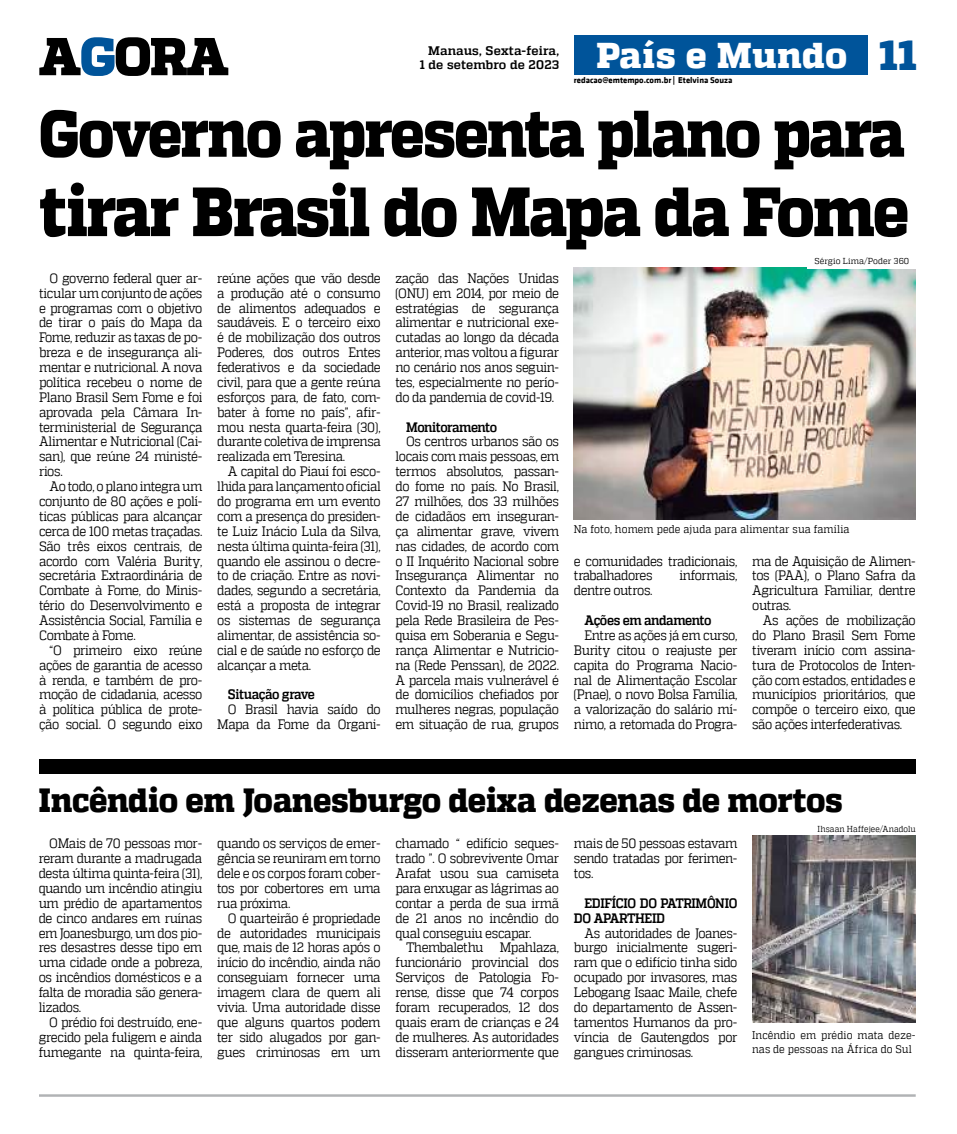
<style>
.page{position:relative;width:957px;height:1134px;background:#fff}
.page>*{position:absolute;margin:0;border:0;box-sizing:border-box;transform-origin:0 0}
.t1{font:800 69.38px "MW Quadon";letter-spacing:-.035em;color:#000;scale:.9 1}
.t2{font:800 65.75px "MW Quadon";letter-spacing:-.035em;color:#000;scale:.9 1}
.t3{font:800 41.88px "MW Quadon";color:#00549a}
.t4{font:800 35.75px "MW Quadon";letter-spacing:.01em;color:#fff}
.t5{font:800 33.5px "MW Quadon";letter-spacing:-.015em;color:#000;scale:.94 1}
.t6{font:13.62px/14.9px "MW Quadon";letter-spacing:-.035em;color:#000;text-align:justify;scale:.9 1}
.t7{font:700 13.62px/14.9px "MW Quadon";letter-spacing:-.035em;color:#000;scale:.9 1}
.t8{font:700 12.38px/14.9px "MW Quadon";letter-spacing:.01em;color:#000;text-align:right}
.t9{font:11.12px/13.4px "MW Quadon";letter-spacing:.01em;color:#000;scale:.9 1}
.t10{font:700 8.62px "MW Klavika Bd";color:#000}
.t11{font:8.62px "MW Quadon";letter-spacing:.01em;color:#000;scale:.9 1}
.t12{font:8.62px "MW Quadon";letter-spacing:.01em;color:#000;scale:.95 1}
</style>
<div class="page">
<hr style="left:39px;top:1094px;width:876px;height:3px;background:#b1b3b5">
<img style="left:574px;top:267px;width:342px;height:252px">
<div style="left:808px;top:253px;width:108px;height:15px;background:#fff"></div>
<div style="left:39px;top:759px;width:877px;height:15px;background:#000"></div>
<img style="left:752px;top:835px;width:163px;height:188px">
<svg style="left:39px;top:37px;width:189px;height:39px"></svg>
<div style="left:574px;top:35px;width:293px;height:40px;background:#00549a"></div>
<p class="t8" style="left:420px;top:43px;width:141px">Manaus, Sexta-feira,<br>1 de setembro de 2023</p>
<h3 class="t4" style="left:596px;top:35px;width:252px">País e Mundo</h3>
<p class="t10" style="left:574px;top:74px;width:160px">redacao@emtempo.com.br | Etelvina Souza</p>
<h3 class="t3" style="left:879px;top:30px;width:39px">11</h3>
<h2 class="t2" style="left:39px;top:95px;width:964px">Governo apresenta plano para</h2>
<h1 class="t1" style="left:39px;top:171px;width:968px">tirar Brasil do Mapa da Fome</h1>
<p class="t12" style="left:814px;top:256px;width:101px">Sérgio Lima/Poder 360</p>
<p class="t6" style="left:39px;top:270px;width:183px;text-indent:11px">O governo federal quer ar&shy;ticular um conjunto de ações e programas com o objetivo de tirar o país do Mapa da Fome, reduzir as taxas de po&shy;breza e de insegurança ali&shy;mentar e nutricional. A nova política recebeu o nome de Plano Brasil Sem Fome e foi aprovada pela Câmara In&shy;terministerial de Segurança Alimentar e Nutricional (Cai&shy;san), que reúne 24 ministé&shy;rios.</p>
<p class="t6" style="left:39px;top:479px;width:183px;text-indent:11px">Ao todo, o plano integra um conjunto de 80 ações e polí&shy;ticas públicas para alcançar cerca de 100 metas traçadas.<br>São três eixos centrais, de acordo com Valéria Burity, secretária Extraordinária de Combate à Fome, do Minis&shy;tério do Desenvolvimento e Assistência Social, Família e Combate à Fome.</p>
<p class="t6" style="left:39px;top:642px;width:183px;text-indent:11px">“O primeiro eixo reúne ações de garantia de acesso à renda, e também de pro&shy;moção de cidadania, acesso à política pública de prote&shy;ção social. O segundo eixo</p>
<p class="t6" style="left:217px;top:270px;width:183px">reúne ações que vão desde a produção até o consumo de alimentos adequados e saudáveis. E o terceiro eixo é de mobilização dos outros Poderes, dos outros Entes federativos e da sociedade civil, para que a gente reúna esforços para, de fato, com&shy;bater à fome no país”, afir&shy;mou nesta quarta-feira (30), durante coletiva de imprensa realizada em Teresina.</p>
<p class="t6" style="left:217px;top:464px;width:183px;text-indent:11px">A capital do Piauí foi esco&shy;lhida para lançamento oficial do programa em um evento com a presença do presiden&shy;te Luiz Inácio Lula da Silva, nesta última quinta-feira (31), quando ele assinou o decre&shy;to de criação. Entre as novi&shy;dades, segundo a secretária, está a proposta de integrar os sistemas de segurança alimentar, de assistência so&shy;cial e de saúde no esforço de alcançar a meta.</p>
<p class="t7" style="left:228px;top:687px;width:98px">Situação grave</p>
<p class="t6" style="left:217px;top:702px;width:183px;text-align:right">O Brasil havia saído do<br>Mapa da Fome da Organi-</p>
<p class="t6" style="left:395px;top:270px;width:183px">zação das Nações Unidas (ONU) em 2014, por meio de estratégias de segurança alimentar e nutricional exe&shy;cutadas ao longo da década anterior, mas voltou a figurar no cenário nos anos seguin&shy;tes, especialmente no perío&shy;do da pandemia de covid-19.</p>
<p class="t7" style="left:406px;top:419px;width:103px">Monitoramento</p>
<p class="t6" style="left:395px;top:434px;width:183px;text-indent:11px">Os centros urbanos são os locais com mais pessoas, em termos absolutos, passan&shy;do fome no país. No Brasil, 27 milhões, dos 33 milhões de cidadãos em inseguran&shy;ça alimentar grave, vivem nas cidades, de acordo com o II Inquérito Nacional sobre Insegurança Alimentar no Contexto da Pandemia da Covid-19 no Brasil, realizado pela Rede Brasileira de Pes&shy;quisa em Soberania e Segu&shy;rança Alimentar e Nutricio&shy;na (Rede Penssan), de 2022.<br>A parcela mais vulnerável é de domicílios chefiados por mulheres negras, população em situação de rua, grupos</p>
<p class="t9" style="left:574px;top:522px;width:308px">Na foto, homem pede ajuda para alimentar sua família</p>
<p class="t6" style="left:574px;top:553px;width:183px">e comunidades tradicionais, trabalhadores</p>
<p class="t6" style="left:679px;top:568px;width:66px">informais,</p>
<p class="t6" style="left:574px;top:583px;width:89px">dentre outros.</p>
<p class="t7" style="left:584px;top:613px;width:143px">Ações em andamento</p>
<p class="t6" style="left:574px;top:628px;width:183px;text-indent:11px">Entre as ações já em curso, Burity citou o reajuste per capita do Programa Nacio&shy;nal de Alimentação Escolar (Pnae), o novo Bolsa Família, a valorização do salário mí&shy;nimo, a retomada do Progra-</p>
<p class="t6" style="left:752px;top:553px;width:183px">ma de Aquisição de Alimen&shy;tos (PAA), o Plano Safra da Agricultura Familiar, dentre outras.</p>
<p class="t6" style="left:752px;top:613px;width:183px;text-indent:11px">As ações de mobilização do Plano Brasil Sem Fome tiveram início com assina&shy;tura de Protocolos de Inten&shy;ção com estados, entidades e municípios prioritários, que compõe o terceiro eixo, que são ações interfederativas.</p>
<h3 class="t5" style="left:39px;top:780px;width:856px">Incêndio em Joanesburgo deixa dezenas de mortos</h3>
<p class="t6" style="left:39px;top:836px;width:183px;text-indent:11px">OMais de 70 pessoas mor&shy;reram durante a madrugada desta última quinta-feira (31), quando um incêndio atingiu um prédio de apartamentos de cinco andares em ruínas em Joanesburgo, um dos pio&shy;res desastres desse tipo em uma cidade onde a pobreza, os incêndios domésticos e a falta de moradia são genera&shy;lizados.</p>
<p class="t6" style="left:39px;top:1014px;width:183px;text-indent:11px">O prédio foi destruído, ene&shy;grecido pela fuligem e ainda fumegante na quinta-feira,</p>
<p class="t6" style="left:217px;top:836px;width:183px">quando os serviços de emer&shy;gência se reuniram em torno dele e os corpos foram cober&shy;tos por cobertores em uma rua próxima.</p>
<p class="t6" style="left:217px;top:910px;width:183px;text-indent:11px">O quarteirão é propriedade de autoridades municipais que, mais de 12 horas após o início do incêndio, ainda não conseguiam fornecer uma imagem clara de quem ali vivia. Uma autoridade disse que alguns quartos podem ter sido alugados por gan&shy;gues criminosas em um</p>
<p class="t6" style="left:395px;top:836px;width:183px">chamado “ edifício seques&shy;trado ”. O sobrevivente Omar Arafat usou sua camiseta para enxugar as lágrimas ao contar a perda de sua irmã de 21 anos no incêndio do qual conseguiu escapar.</p>
<p class="t6" style="left:395px;top:940px;width:183px;text-indent:11px">Thembalethu Mpahlaza, funcionário provincial dos Serviços de Patologia Fo&shy;rense, disse que 74 corpos foram recuperados, 12 dos quais eram de crianças e 24 de mulheres. As autoridades disseram anteriormente que</p>
<p class="t6" style="left:574px;top:836px;width:183px">mais de 50 pessoas estavam sendo tratadas por ferimen&shy;tos.</p>
<p class="t7" style="left:574px;top:896px;width:183px;text-indent:11px">EDIFÍCIO DO PATRIMÔNIO<br>DO APARTHEID</p>
<p class="t6" style="left:574px;top:925px;width:183px;text-indent:11px">As autoridades de Joanes&shy;burgo inicialmente sugeri&shy;ram que o edifício tinha sido ocupado por invasores, mas Lebogang Isaac Maile, chefe do departamento de Assen&shy;tamentos Humanos da pro&shy;víncia de Gautengdos por gangues criminosas.</p>
<p class="t11" style="left:817px;top:824px;width:111px">Ihsaan Haffejee/Anadolu</p>
<p class="t9" style="left:752px;top:1029px;width:183px">Incêndio em prédio mata deze&shy;nas de pessoas na África do Sul</p>
</div>
